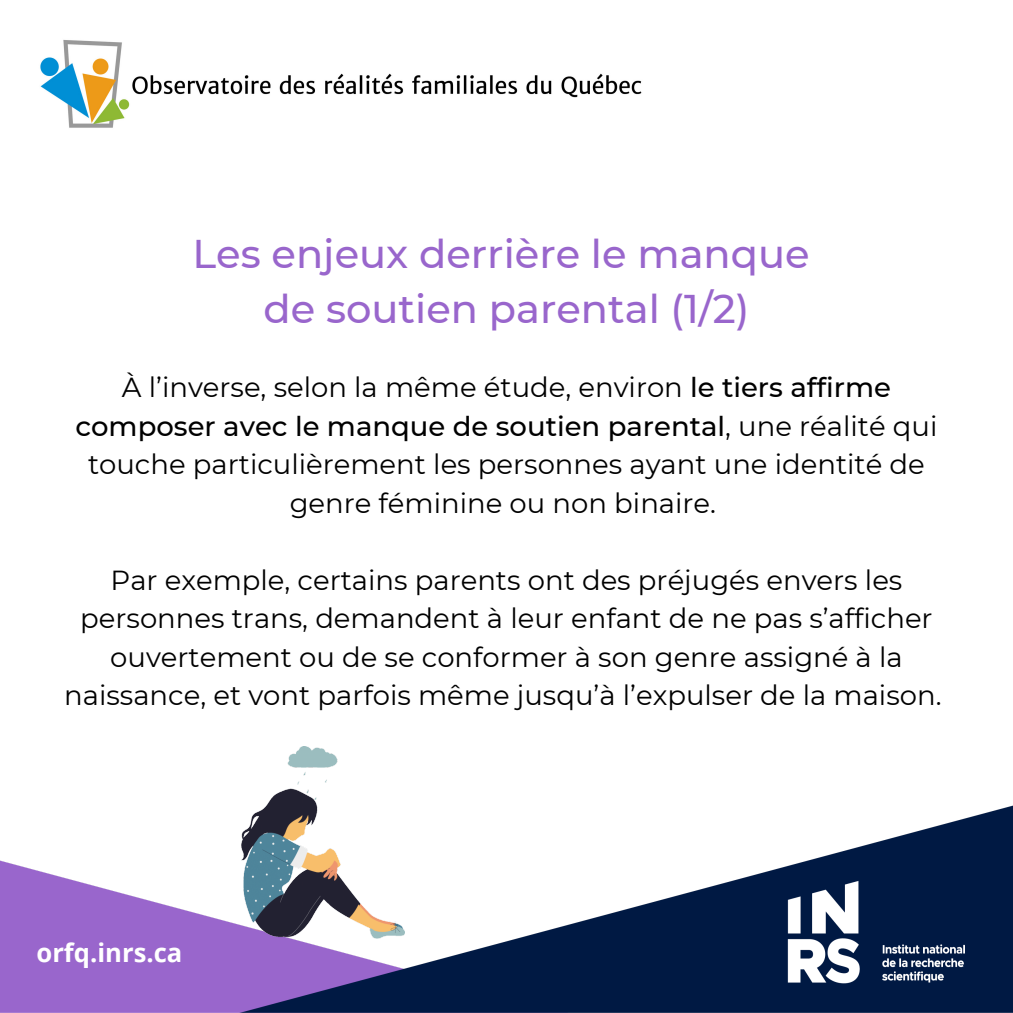
<style>
.page{position:relative;width:1013px;height:1013px;background:#fff}
.page>*{position:absolute;margin:0;border:0;box-sizing:border-box;transform-origin:0 0}
.t1{font:500 40px/55.2px "Montserrat";color:#96c;text-align:center}
.t2{font:27.5px/38.5px "Montserrat";color:#000;text-align:center}
.t3{font:700 25.62px "Open Sans";color:#fff}
.s1{font-weight:500}
</style>
<div class="page">
<img style="left:0;top:805px;width:1012px;height:207px">
<img style="left:40px;top:40px;width:602px;height:88px">
<img style="left:241px;top:746px;width:163px;height:192px">
<h1 class="t1" style="left:192px;top:226px;width:618px">Les enjeux derrière le manque de soutien parental (1/2)</h1>
<p class="t2" style="left:75px;top:368px;width:863px">À l’inverse, selon la même étude, environ <span class="s1">le tiers affirme composer avec le manque de soutien parental</span>, une réalité qui touche particulièrement les personnes ayant une identité de genre féminine ou non binaire.</p>
<p class="t2" style="left:64px;top:560px;width:878px">Par exemple, certains parents ont des préjugés envers les personnes trans, demandent à leur enfant de ne pas s’afficher ouvertement ou de se conformer à son genre assigné à la naissance, et vont parfois même jusqu’à l’expulser de la maison.</p>
<p class="t3" style="left:36px;top:934px;width:147px">orfq.inrs.ca</p>
</div>
